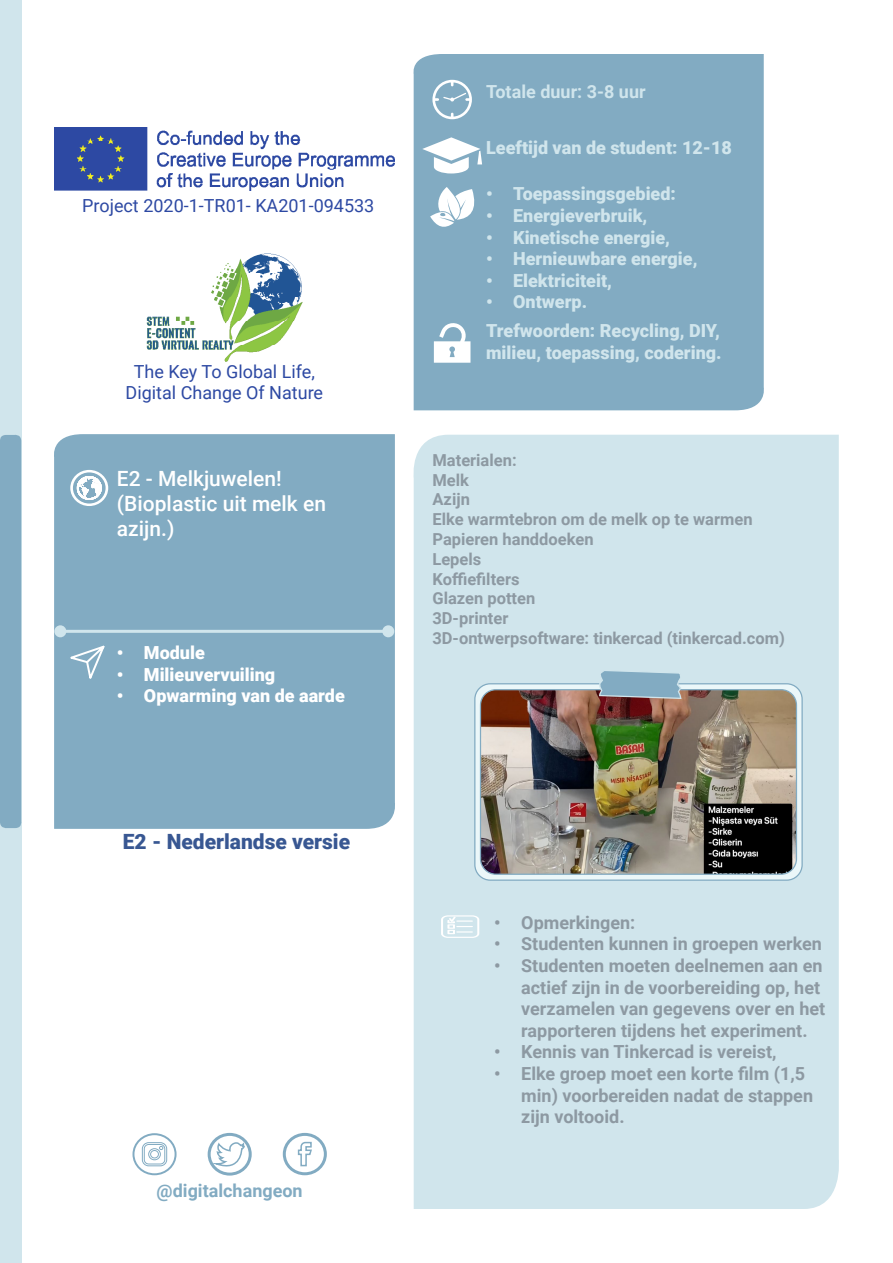
<style>
.page{position:relative;width:893px;height:1263px;background:#fff}
.page>*{position:absolute;margin:0;border:0;box-sizing:border-box;transform-origin:0 0}
.t1{font:500 21px "Roboto";color:#fff}
.t2{font:900 21px "Roboto";color:#385792}
.t3{font:700 18px/21.6px "Roboto";color:#8d99a2}
.t4{font:900 18px/21.6px "Roboto";color:#d0e5ec}
.t5{font:18px "Roboto";color:#2d49a3}
.t6{font:900 18px "Roboto";color:#fff}
.t7{font:700 18px "Roboto";color:#d0e5ec}
.t8{font:700 18px "Roboto";color:#82abc2}
.t9{font:700 16.5px "Roboto";color:#8d99a2}
</style>
<div class="page">
<div style="left:54px;top:434px;width:341px;height:395px;background:#82abc2"></div>
<div style="left:413px;top:54px;width:351px;height:356px;background:#82abc2"></div>
<div style="left:413px;top:435px;width:426px;height:774px;background:#d0e5ec"></div>
<img style="left:55px;top:128px;width:339px;height:63px">
<img style="left:146px;top:253px;width:157px;height:109px">
<div style="left:0;top:0;width:21px;height:1263px;background:#d0e5ec"></div>
<div style="left:0;top:434px;width:22px;height:394px;background:#82abc2"></div>
<hr style="left:60px;top:630px;width:328px;height:3px;background:#d0e5ec">
<div style="left:54px;top:625px;width:12px;height:12px;background:#d0e5ec;border-radius:50%"></div>
<div style="left:382px;top:625px;width:12px;height:12px;background:#d0e5ec;border-radius:50%"></div>
<svg style="left:65px;top:644px;width:41px;height:41px;background:#93b6ca"></svg>
<svg style="left:70px;top:470px;width:38px;height:36px"></svg>
<svg style="left:432px;top:80px;width:40px;height:39px"></svg>
<svg style="left:430px;top:187px;width:49px;height:43px"></svg>
<svg style="left:422px;top:137px;width:60px;height:36px"></svg>
<svg style="left:441px;top:915px;width:38px;height:23px"></svg>
<svg style="left:434px;top:323px;width:36px;height:40px"></svg>
<div style="left:132px;top:1133px;width:45px;height:42px;border:2px solid #82abc2;border-radius:50%"></div>
<svg style="left:141px;top:1142px;width:27px;height:25px"></svg>
<div style="left:208px;top:1133px;width:44px;height:42px;border:3px solid #82abc2;border-radius:50%"></div>
<svg style="left:215px;top:1139px;width:31px;height:33px"></svg>
<div style="left:283px;top:1133px;width:44px;height:42px;border:3px solid #82abc2;border-radius:50%"></div>
<svg style="left:297px;top:1141px;width:15px;height:26px"></svg>
<div style="left:475px;top:684px;width:327px;height:196px;background:#ebf7f9;border-radius:15px"></div>
<div style="left:474px;top:683px;width:329px;height:198px;border:1px solid #82abc2;border-radius:15px"></div>
<img style="left:480px;top:690px;width:316px;height:183px">
<div style="left:480px;top:689px;width:317px;height:186px;border:1px solid #82abc2;border-radius:15px"></div>
<svg style="left:598px;top:669px;width:84px;height:31px;background:#90abbd"></svg>
<p class="t5" style="left:82px;top:193px;width:294px">Project 2020-1-TR01- KA201-094533</p>
<p class="t5" style="left:134px;top:359px;width:183px">The Key To Global Life,</p>
<p class="t5" style="left:126px;top:380px;width:199px">Digital Change Of Nature</p>
<p class="t1" style="left:117px;top:463px;width:166px">E2 - Melkjuwelen!</p>
<p class="t1" style="left:117px;top:489px;width:211px">(Bioplastic uit melk en</p>
<p class="t1" style="left:117px;top:514px;width:59px">azijn.)</p>
<p class="t6" style="left:117px;top:640px;width:89px">• Module</p>
<p class="t6" style="left:117px;top:662px;width:160px">• Milieuvervuiling</p>
<p class="t6" style="left:117px;top:683px;width:229px">• Opwarming van de aarde</p>
<p class="t2" style="left:123px;top:827px;width:229px">E2 - Nederlandse versie</p>
<p class="t8" style="left:157px;top:1178px;width:148px">@digitalchangeon</p>
<p class="t7" style="left:486px;top:79px;width:161px">Totale duur: 3-8 uur</p>
<p class="t4" style="left:486px;top:136px;width:247px">Leeftijd van de student: 12-18</p>
<p class="t4" style="left:486px;top:183px;width:191px">• Toepassingsgebied:</p>
<p class="t4" style="left:486px;top:204px;width:163px">• Energieverbruik,</p>
<p class="t4" style="left:486px;top:226px;width:185px">• Kinetische energie,</p>
<p class="t4" style="left:486px;top:247px;width:213px">• Hernieuwbare energie,</p>
<p class="t4" style="left:486px;top:269px;width:127px">• Elektriciteit,</p>
<p class="t4" style="left:486px;top:291px;width:102px">• Ontwerp.</p>
<p class="t4" style="left:486px;top:319px;width:237px">Trefwoorden: Recycling, DIY, milieu, toepassing, codering.</p>
<p class="t9" style="left:432px;top:448px;width:86px">Materialen:</p>
<p class="t9" style="left:432px;top:468px;width:38px">Melk</p>
<p class="t9" style="left:432px;top:488px;width:39px">Azijn</p>
<p class="t9" style="left:432px;top:508px;width:322px">Elke warmtebron om de melk op te warmen</p>
<p class="t9" style="left:432px;top:527px;width:163px">Papieren handdoeken</p>
<p class="t9" style="left:432px;top:547px;width:50px">Lepels</p>
<p class="t9" style="left:432px;top:567px;width:89px">Koffiefilters</p>
<p class="t9" style="left:432px;top:587px;width:104px">Glazen potten</p>
<p class="t9" style="left:432px;top:607px;width:78px">3D-printer</p>
<p class="t9" style="left:432px;top:626px;width:354px">3D-ontwerpsoftware: tinkercad (tinkercad.com)</p>
<p class="t3" style="left:494px;top:911px;width:143px">• Opmerkingen:</p>
<p class="t3" style="left:494px;top:932px;width:329px">• Studenten kunnen in groepen werken</p>
<p class="t3" style="left:521px;top:954px;width:306px;text-indent:-27px">• Studenten moeten deelnemen aan en actief zijn in de voorbereiding op, het verzamelen van gegevens over en het rapporteren tijdens het experiment.</p>
<p class="t3" style="left:494px;top:1040px;width:284px">• Kennis van Tinkercad is vereist,</p>
<p class="t3" style="left:521px;top:1062px;width:293px;text-indent:-27px">• Elke groep moet een korte film (1,5 min) voorbereiden nadat de stappen zijn voltooid.</p>
</div>
